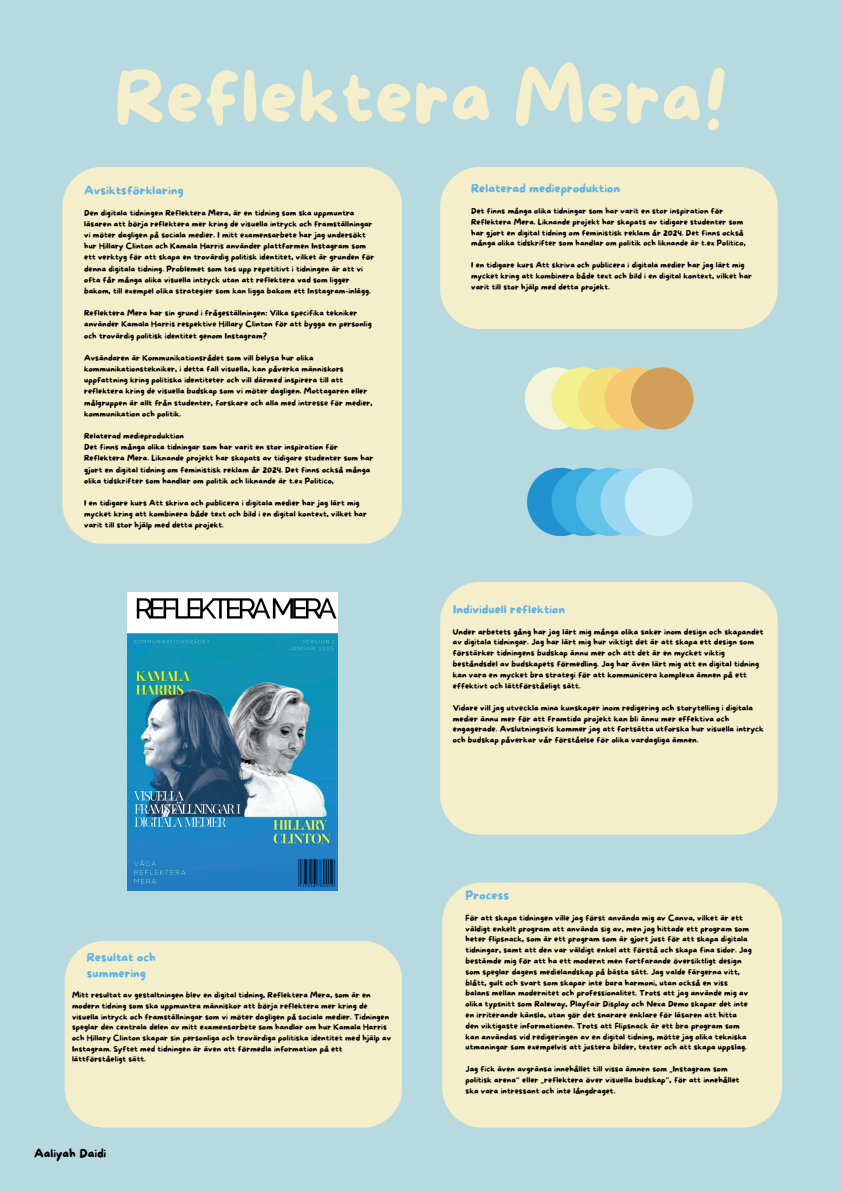
<style>
.page{position:relative;width:842px;height:1191px;background:#fff}
.page>*{position:absolute;margin:0;border:0;box-sizing:border-box;transform-origin:0 0}
.t1{font:75px "More Sugar";color:#f5eecb}
.t2{font:12px/16.5px "More Sugar";color:#61b4e4}
.t3{font:12px "More Sugar";color:#000}
.t4{font:8.2px/10.9px "More Sugar";color:#000}
.t5{font:8.1px/11.2px "More Sugar";color:#000}
.t6{font:8px/10.7px "More Sugar";color:#000}
.s1{font-family:"Noto Sans"}
.s2{font-family:"Noto Sans Gurmukhi"}
</style>
<div class="page">
<div style="left:0;top:0;width:842px;height:1190px;background:#b7dae1"></div>
<div style="left:62px;top:167px;width:340px;height:376px;background:#f5eecb;border-radius:40px"></div>
<div style="left:440px;top:167px;width:337px;height:162px;background:#f5eecb;border-radius:40px"></div>
<div style="left:442px;top:882px;width:340px;height:245px;background:#f5eecb;border-radius:40px"></div>
<div style="left:65px;top:940px;width:337px;height:187px;background:#f5eecb;border-radius:40px"></div>
<div style="left:440px;top:582px;width:337px;height:252px;background:#f5eecb;border-radius:40px"></div>
<img style="left:127px;top:592px;width:210px;height:298px">
<div style="left:525px;top:367px;width:62px;height:62px;background:#f3f4d9;border-radius:50%"></div>
<div style="left:551px;top:367px;width:63px;height:62px;background:#f4f08f;border-radius:50%"></div>
<div style="left:578px;top:367px;width:62px;height:62px;background:#f5e17b;border-radius:50%"></div>
<div style="left:604px;top:367px;width:63px;height:62px;background:#f6c86f;border-radius:50%"></div>
<div style="left:631px;top:367px;width:62px;height:62px;background:#d19f59;border-radius:50%"></div>
<svg style="left:527px;top:468px;width:166px;height:68px;background:#86cae8"></svg>
<h1 class="t1" style="left:115px;top:38px;width:614px">Reflektera Mera!</h1>
<h2 class="t2" style="left:84px;top:182px;width:101px">Avsiktsförklaring</h2>
<h2 class="t2" style="left:471px;top:180px;width:150px">Relaterad medieproduktion</h2>
<p class="t5" style="left:84px;top:207px;width:292px">Den digitala tidningen Reflektera Mera, är en tidning som ska uppmuntra läsaren att börja reflektera mer kring de visuella intryck och framställningar vi möter dagligen på sociala medier. I mitt examensarbete har jag undersökt hur Hillary Clinton och Kamala Harris använder plattformen Instagram som ett verktyg för att skapa en trovärdig politisk identitet, vilket är grunden för denna digitala tidning. Problemet som tas upp repetitivt i tidningen är att vi ofta får många olika visuella intryck utan att reflektera vad som ligger bakom, till exempel olika strategier som kan ligga bakom ett Instagram-inlägg.</p>
<p class="t5" style="left:84px;top:307px;width:289px">Reflektera Mera har sin grund i frågeställningen: Vilka specifika tekniker använder Kamala Harris respektive Hillary Clinton för att bygga en personlig och trovärdig politisk identitet genom Instagram?</p>
<p class="t5" style="left:84px;top:352px;width:290px">Avsändaren är Kommunikationsrådet som vill belysa hur olika kommunikationstekniker, i detta fall visuella, kan påverka människors uppfattning kring politiska identiteter och vill därmed inspirera till att reflektera kring de visuella budskap som vi möter dagligen. Mottagaren eller målgruppen är allt från studenter, forskare och alla med intresse för medier, kommunikation och politik.</p>
<p class="t5" style="left:84px;top:430px;width:291px">Relaterad medieproduktion<br>Det finns många olika tidningar som har varit en stor inspiration för Reflektera Mera. Liknande projekt har skapats av tidigare studenter som har gjort en digital tidning om feministisk reklam år 2024. Det finns också många olika tidskrifter som handlar om politik och liknande är t.ex Politico,</p>
<p class="t5" style="left:84px;top:497px;width:284px">I en tidigare kurs Att skriva och publicera i digitala medier har jag lärt mig mycket kring att kombinera både text och bild i en digital kontext, vilket har varit till stor hjälp med detta projekt.</p>
<h2 class="t2" style="left:87px;top:948px;width:71px">Resultat och summering</h2>
<p class="t6" style="left:72px;top:989px;width:321px">Mitt resultat av gestaltningen blev en digital tidning, Reflektera Mera, som är en modern tidning som ska uppmuntra människor att börja reflektera mer kring de visuella intryck och framställningar som vi möter dagligen på sociala medier. Tidningen speglar den centrala delen av mitt examensarbete som handlar om hur Kamala Harris och Hillary Clinton skapar sin personliga och trovärdiga politiska identitet med hjälp av Instagram. Syftet med tidningen är även att förmedla information på ett lättförståeligt sätt.</p>
<h2 class="t3" style="left:34px;top:1143px;width:74px">Aaliyah Daidi</h2>
<p class="t6" style="left:471px;top:205px;width:276px">Det finns många olika tidningar som har varit en stor inspiration för Reflektera Mera. Liknande projekt har skapats av tidigare studenter som har gjort en digital tidning om feministisk reklam år 2024. Det finns också många olika tidskrifter som handlar om politik och liknande är t.ex Politico,</p>
<p class="t6" style="left:471px;top:259px;width:282px">I en tidigare kurs Att skriva och publicera i digitala medier har jag lärt mig mycket kring att kombinera både text och bild i en digital kontext, vilket har varit till stor hjälp med detta projekt.</p>
<h2 class="t2" style="left:453px;top:601px;width:114px">Individuell reflektion</h2>
<p class="t4" style="left:453px;top:625px;width:312px">Under arbetets gång har jag lärt mig många olika saker inom design och skapandet av digitala tidningar. Jag har lärt mig hur viktigt det är att skapa ett design som förstärker tidningens budskap ännu mer och att det är en mycket viktig beståndsdel av budskapets förmedling. Jag har även lärt mig att en digital tidning kan vara en mycket bra strategi för att kommunicera komplexa ämnen på ett effektivt och lättförståeligt sätt.</p>
<p class="t4" style="left:453px;top:702px;width:312px">Vidare vill jag utveckla mina kunskaper inom redigering och storytelling i digitala medier ännu mer för att framtida projekt kan bli ännu mer effektiva och engagerade. Avslutningsvis kommer jag att fortsätta utforska hur visuella intryck och budskap påverkar vår förståelse för olika vardagliga ämnen.</p>
<h2 class="t2" style="left:466px;top:887px;width:45px">Process</h2>
<p class="t5" style="left:466px;top:912px;width:288px;line-height:10.8px">För att skapa tidningen ville jag först använda mig av Canva, vilket är ett väldigt enkelt program att använda sig av, men jag hittade ett program som heter flipsnack, som är ett program som är gjort just för att skapa digitala tidningar, samt att den var väldigt enkel att förstå och skapa fina sidor. Jag bestämde mig för att ha ett modernt men fortfarande översiktligt design som speglar dagens medielandskap på bästa sätt. Jag valde färgerna vitt, blått, gult och svart som skapar inte bara harmoni, utan också en viss balans mellan modernitet och professionalitet. Trots att jag använde mig av olika typsnitt som Raleway, Playfair Display och Nexa Demo skapar det inte en irriterande känsla, utan gör det snarare enklare för läsaren att hitta den viktigaste informationen. Trots att Flipsnack är ett bra program som kan användas vid redigeringen av en digital tidning, mötte jag olika tekniska utmaningar som exempelvis att justera bilder, texter och att skapa uppslag.</p>
<p class="t5" style="left:466px;top:1063px;width:276px;line-height:10.8px">Jag fick även avgränsa innehållet till vissa ämnen som <span class="s1">„</span>Instagram som politisk arena<span class="s2">“</span> eller <span class="s1">„</span>reflektera över visuella budskap<span class="s2">“</span>, för att innehållet ska vara intressant och inte långdraget.</p>
</div>
